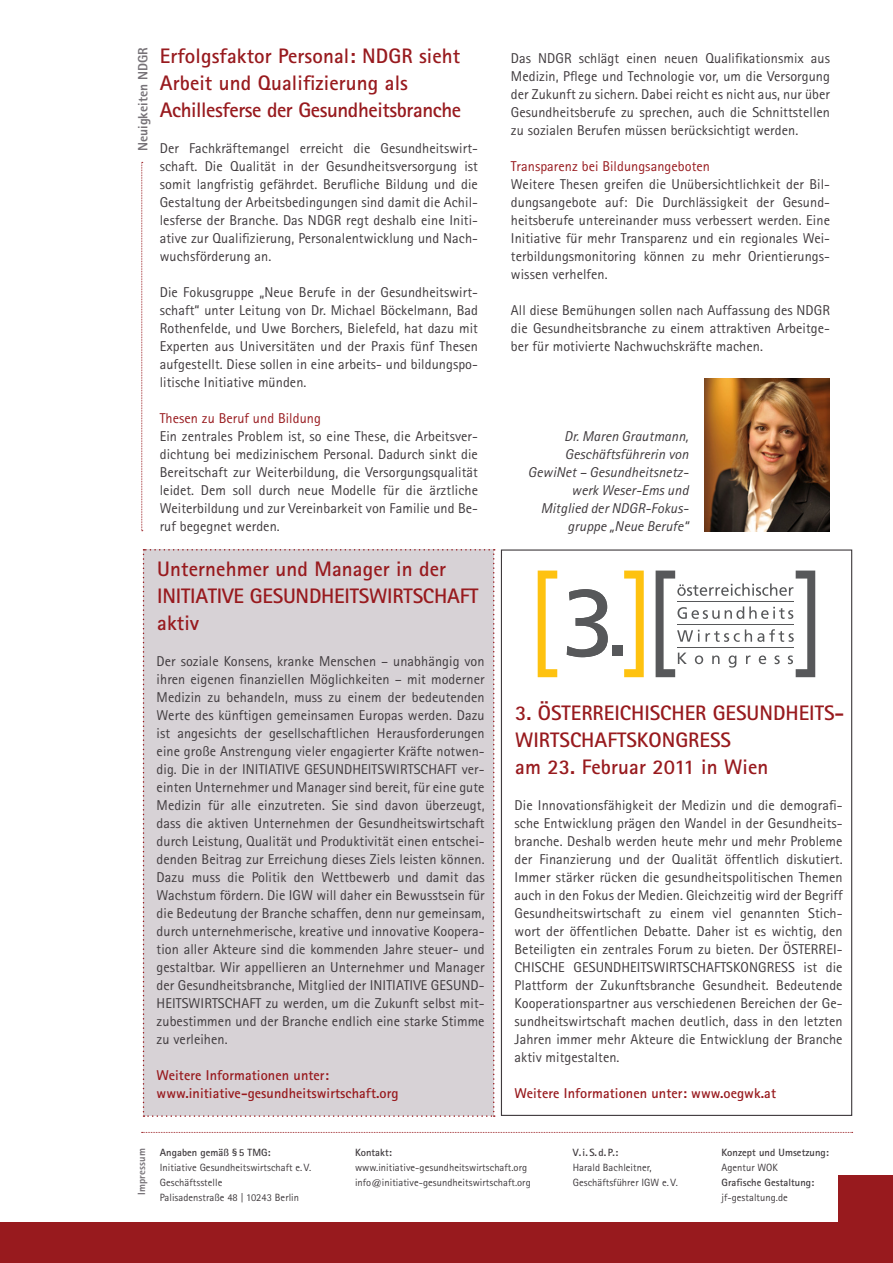
<style>
.page{position:relative;width:893px;height:1263px;background:#fff}
.page>*{position:absolute;margin:0;border:0;box-sizing:border-box;transform-origin:0 0}
.t1{font:700 21px/27px "Rotis Sans Serif";color:#981a1e}
.t2{font:14.25px/18px "Rotis Sans Serif";letter-spacing:.005em;color:#3f3a3d;text-align:justify}
.t3{font:italic 14.25px/18px "Rotis Sans Serif";letter-spacing:.005em;color:#3f3a3d;text-align:right}
.t4{font:700 14.25px/18px "Rotis Sans Serif";letter-spacing:.005em;color:#981a1e}
.t5{font:14.25px "Rotis Sans Serif";letter-spacing:.005em;color:#981a1e}
.t6{font:800 13.5px "Rotis Sans Serif";color:#767277}
.t7{font:10.5px/15px "Rotis Sans Serif";letter-spacing:.005em;color:#3f3a3d}
.t8{font:700 10.5px "Rotis Sans Serif";letter-spacing:.005em;color:#3f3a3d}
.t9{font:800 10.5px "Rotis Sans Serif";letter-spacing:.01em;color:#767277}
</style>
<div class="page">
<div style="left:143px;top:549px;width:352px;height:568px;background:#d7d2d6"></div>
<div style="left:0;top:1175px;width:893px;height:88px;background:#981a1e"></div>
<div style="left:0;top:1172px;width:837px;height:50px;background:#fff"></div>
<svg style="left:142px;top:1132px;width:711px;height:1px"></svg>
<img style="left:705px;top:378px;width:124px;height:153px">
<svg style="left:538px;top:570px;width:19px;height:107px"></svg>
<svg style="left:624px;top:570px;width:20px;height:107px"></svg>
<svg style="left:656px;top:570px;width:159px;height:107px"></svg>
<div style="left:613px;top:646px;width:10px;height:10px;background:#57585a"></div>
<svg style="left:567px;top:589px;width:41px;height:68px"></svg>
<svg style="left:141px;top:162px;width:2px;height:369px"></svg>
<p class="t6" style="left:134px;top:151px;width:105px;rotate:-90deg">Neuigkeiten NDGR</p>
<h1 class="t1" style="left:160px;top:42px;width:303px">Erfolgsfaktor Personal: NDGR sieht<br>Arbeit und Qualifizierung als<br>Achillesferse der Gesundheitsbranche</h1>
<p class="t2" style="left:160px;top:139px;width:320px">Der Fachkräftemangel erreicht die Gesundheitswirt&shy;schaft. Die Qualität in der Gesundheitsversorgung ist somit langfristig gefährdet. Berufliche Bildung und die Gestaltung der Arbeitsbedingungen sind damit die Achil&shy;lesferse der Branche. Das NDGR regt deshalb eine Initi&shy;ative zur Qualifizierung, Personalentwicklung und Nach&shy;wuchsförderung an.</p>
<p class="t2" style="left:160px;top:283px;width:320px">Die Fokusgruppe „Neue Berufe in der Gesundheitswirt&shy;schaft“ unter Leitung von Dr. Michael Böckelmann, Bad Rothenfelde, und Uwe Borchers, Bielefeld, hat dazu mit Experten aus Universitäten und der Praxis fünf Thesen aufgestellt. Diese sollen in eine arbeits- und bildungspo&shy;litische Initiative münden.</p>
<p class="t5" style="left:160px;top:410px;width:163px">Thesen zu Beruf und Bildung</p>
<p class="t2" style="left:160px;top:427px;width:320px">Ein zentrales Problem ist, so eine These, die Arbeitsver&shy;dichtung bei medizinischem Personal. Dadurch sinkt die Bereitschaft zur Weiterbildung, die Versorgungsqualität leidet. Dem soll durch neue Modelle für die ärztliche Weiterbildung und zur Vereinbarkeit von Familie und Be&shy;ruf begegnet werden.</p>
<h1 class="t1" style="left:157px;top:555px;width:323px">Unternehmer und Manager in der<br>INITIATIVE GESUNDHEITSWIRTSCHAFT aktiv</h1>
<p class="t2" style="left:157px;top:652px;width:330px">Der soziale Konsens, kranke Menschen – unabhängig von ihren eigenen finanziellen Möglichkeiten – mit moderner Medizin zu behandeln, muss zu einem der bedeutenden Werte des künftigen gemeinsamen Europas werden. Dazu ist angesichts der gesellschaftlichen Herausforderungen eine große Anstrengung vieler engagierter Kräfte notwen&shy;dig. Die in der INITIATIVE GESUNDHEITSWIRTSCHAFT ver&shy;einten Unternehmer und Manager sind bereit, für eine gute Medizin für alle einzutreten. Sie sind davon überzeugt, dass die aktiven Unternehmen der Gesundheitswirtschaft durch Leistung, Qualität und Produktivität einen entschei&shy;denden Beitrag zur Erreichung dieses Ziels leisten können.<br>Dazu muss die Politik den Wettbewerb und damit das Wachstum fördern. Die IGW will daher ein Bewusstsein für die Bedeutung der Branche schaffen, denn nur gemeinsam, durch unternehmerische, kreative und innovative Koopera&shy;tion aller Akteure sind die kommenden Jahre steuer- und gestaltbar. Wir appellieren an Unternehmer und Manager der Gesundheitsbranche, Mitglied der INITIATIVE GESUND-HEITSWIRTSCHAFT zu werden, um die Zukunft selbst mit&shy;zubestimmen und der Branche endlich eine starke Stimme zu verleihen.</p>
<p class="t4" style="left:157px;top:1066px;width:244px">Weitere Informationen unter: www.initiative-gesundheitswirtschaft.org</p>
<p class="t2" style="left:511px;top:49px;width:321px">Das NDGR schlägt einen neuen Qualifikationsmix aus Medizin, Pflege und Technologie vor, um die Versorgung der Zukunft zu sichern. Dabei reicht es nicht aus, nur über Gesundheitsberufe zu sprechen, auch die Schnittstellen zu sozialen Berufen müssen berücksichtigt werden.</p>
<p class="t5" style="left:511px;top:158px;width:201px">Transparenz bei Bildungsangeboten</p>
<p class="t2" style="left:511px;top:175px;width:321px">Weitere Thesen greifen die Unübersichtlichkeit der Bil&shy;dungsangebote auf: Die Durchlässigkeit der Gesund&shy;heitsberufe untereinander muss verbessert werden. Eine Initiative für mehr Transparenz und ein regionales Wei&shy;terbildungsmonitoring können zu mehr Orientierungs&shy;wissen verhelfen.</p>
<p class="t2" style="left:511px;top:301px;width:321px">All diese Bemühungen sollen nach Auffassung des NDGR die Gesundheitsbranche zu einem attraktiven Arbeitge&shy;ber für motivierte Nachwuchskräfte machen.</p>
<p class="t3" style="left:528px;top:427px;width:162px">Dr. Maren Grautmann,<br>Geschäftsführerin von<br>GewiNet – Gesundheitsnetz&shy;werk Weser-Ems und<br>Mitglied der NDGR-Fokus&shy;gruppe „Neue Berufe“</p>
<h1 class="t1" style="left:515px;top:699px;width:325px">3. ÖSTERREICHISCHER GESUNDHEITS--<br>WIRTSCHAFTSKONGRESS<br>am 23. Februar 2011 in Wien</h1>
<p class="t2" style="left:515px;top:796px;width:330px">Die Innovationsfähigkeit der Medizin und die demografi&shy;sche Entwicklung prägen den Wandel in der Gesundheits&shy;branche. Deshalb werden heute mehr und mehr Probleme der Finanzierung und der Qualität öffentlich diskutiert.<br>Immer stärker rücken die gesundheitspolitischen Themen auch in den Fokus der Medien. Gleichzeitig wird der Begriff Gesundheitswirtschaft zu einem viel genannten Stich&shy;wort der öffentlichen Debatte. Daher ist es wichtig, den Beteiligten ein zentrales Forum zu bieten. Der ÖSTERREI-CHISCHE GESUNDHEITSWIRTSCHAFTSKONGRESS ist die Plattform der Zukunftsbranche Gesundheit. Bedeutende Kooperationspartner aus verschiedenen Bereichen der Ge&shy;sundheitswirtschaft machen deutlich, dass in den letzten Jahren immer mehr Akteure die Entwicklung der Branche aktiv mitgestalten.</p>
<p class="t4" style="left:515px;top:1084px;width:263px">Weitere Informationen unter: www.oegwk.at</p>
<p class="t9" style="left:135px;top:1195px;width:48px;rotate:-90deg">Impressum</p>
<p class="t8" style="left:160px;top:1145px;width:112px">Angaben gemäß § 5 TMG:</p>
<p class="t7" style="left:160px;top:1159px;width:153px">Initiative Gesundheitswirtschaft e. V.<br>Geschäftsstelle<br>Palisadenstraße 48 | 10243 Berlin</p>
<p class="t8" style="left:355px;top:1145px;width:38px">Kontakt:</p>
<p class="t7" style="left:355px;top:1159px;width:177px">www.initiative-gesundheitswirtschaft.org info@initiative-gesundheitswirtschaft.org</p>
<p class="t8" style="left:573px;top:1145px;width:47px">V. i. S. d. P.:</p>
<p class="t7" style="left:573px;top:1159px;width:107px">Harald Bachleitner,<br>Geschäftsführer IGW e. V.</p>
<p class="t8" style="left:721px;top:1145px;width:109px">Konzept und Umsetzung:</p>
<p class="t7" style="left:721px;top:1159px;width:58px">Agentur WOK</p>
<p class="t8" style="left:721px;top:1175px;width:94px">Grafische Gestaltung:</p>
<p class="t7" style="left:721px;top:1189px;width:68px">jf-gestaltung.de</p>
</div>
